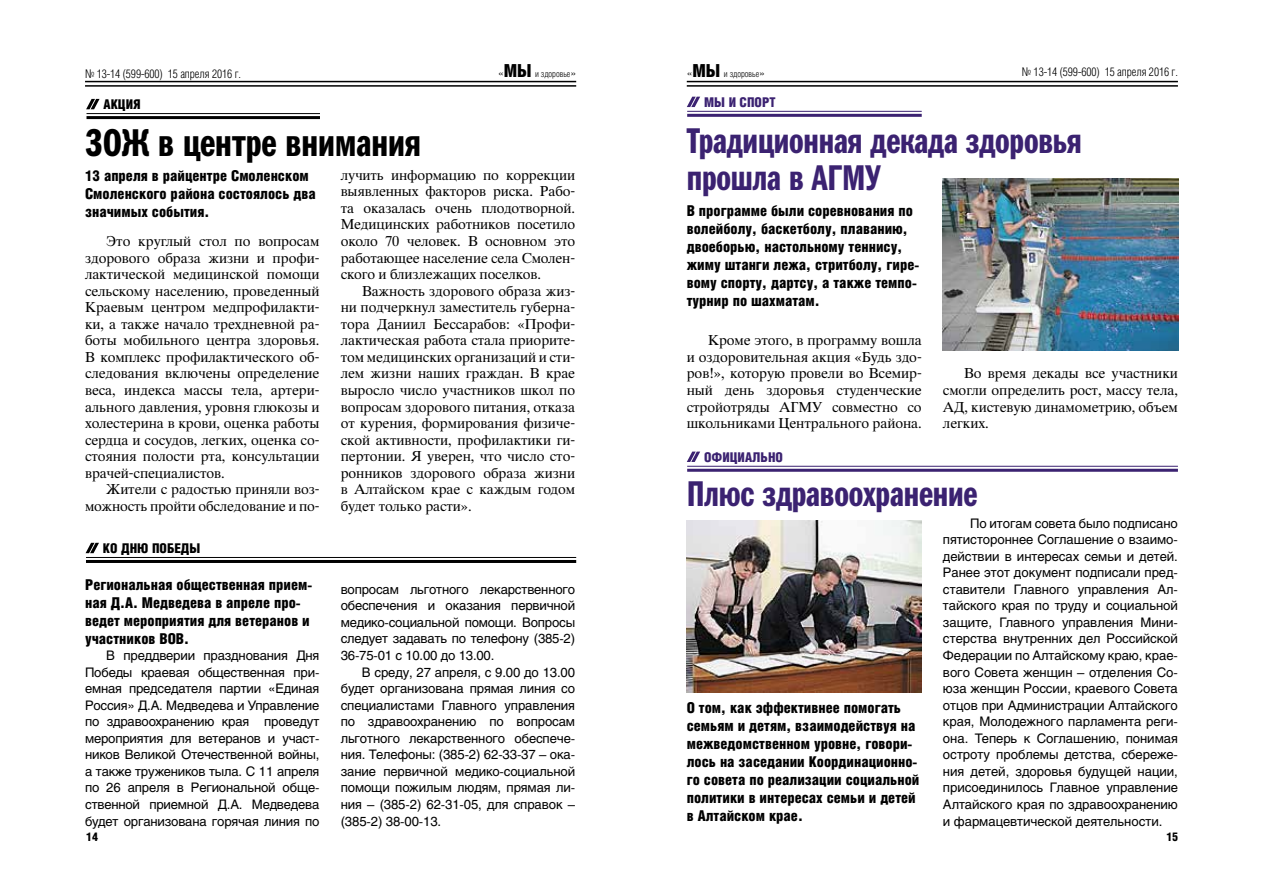
<style>
.page{position:relative;width:1263px;height:893px;background:#fff}
.page>*{position:absolute;margin:0;border:0;box-sizing:border-box;transform-origin:0 0}
.t1{font:39px "Franklin Gothic Demi Cmp C";color:#000}
.t2{font:36px/37.5px "Franklin Gothic Demi Cmp C";letter-spacing:-.005em;color:#3b2271}
.t3{font:900 15px/18px "Helios Cond";color:#000}
.t4{font:13.8px/16.5px "Thames";letter-spacing:-.005em;color:#000;text-align:justify}
.t5{font:900 13.5px "Helios Cond";color:#3b2271}
.t6{font:900 13.5px "Helios Cond";color:#000}
.t7{font:13.05px/16.5px "Helios";letter-spacing:-.015em;color:#000;text-align:justify}
.t8{font:300 12px "Helios Cond";letter-spacing:-.005em;color:#000}
.t9{font:900 12px "Helios Cond";color:#000}
.t10{font:300 9px "Helios Cond";letter-spacing:-.005em;color:#000}
.s1{font-size:12px}
.s2{font-weight:900;font-size:18px}
</style>
<div class="page">
<hr style="left:85px;top:81px;width:491px;height:1px;background:#000">
<hr style="left:85px;top:85px;width:491px;height:2px;background:#000">
<hr style="left:687px;top:81px;width:491px;height:1px;background:#000">
<hr style="left:687px;top:85px;width:491px;height:2px;background:#000">
<hr style="left:87px;top:113px;width:233px;height:1px;background:#000">
<hr style="left:87px;top:116px;width:233px;height:3px;background:#000">
<svg style="left:86px;top:99px;width:14px;height:10px"></svg>
<hr style="left:86px;top:557px;width:490px;height:1px;background:#000">
<hr style="left:86px;top:560px;width:490px;height:3px;background:#000">
<svg style="left:86px;top:543px;width:13px;height:10px"></svg>
<hr style="left:687px;top:466px;width:491px;height:1px;background:#3b2271">
<hr style="left:687px;top:469px;width:491px;height:3px;background:#3b2271">
<hr style="left:687px;top:111px;width:235px;height:1px;background:#3b2271">
<hr style="left:687px;top:114px;width:235px;height:3px;background:#3b2271">
<svg style="left:687px;top:452px;width:13px;height:10px"></svg>
<svg style="left:687px;top:97px;width:13px;height:10px"></svg>
<img style="left:686px;top:520px;width:236px;height:172px">
<img style="left:943px;top:178px;width:235px;height:173px">
<p class="t8" style="left:85px;top:67px;width:157px">№ 13-14 (599-600) 15 апреля 2016 г.</p>
<p class="t10" style="left:498px;top:69px;width:80px"><span class="s1">«</span><span class="s2">МЫ</span> и здоровье<span class="s1">»</span></p>
<p class="t10" style="left:687px;top:69px;width:80px"><span class="s1">«</span><span class="s2">МЫ</span> и здоровье<span class="s1">»</span></p>
<p class="t8" style="left:1022px;top:65px;width:157px">№ 13-14 (599-600) 15 апреля 2016 г.</p>
<p class="t6" style="left:104px;top:96px;width:39px">акция</p>
<h1 class="t1" style="left:85px;top:121px;width:337px">ЗОЖ в центре внимания</h1>
<p class="t3" style="left:85px;top:166px;width:232px">13 апреля в райцентре Смоленском<br>Смоленского района состоялось два значимых события.</p>
<p class="t4" style="left:85px;top:233px;width:236px;text-indent:21px">Это круглый стол по вопросам здорового образа жизни и профи&shy;лактической медицинской помощи сельскому населению, проведенный Краевым центром медпрофилакти&shy;ки, а также начало трехдневной ра&shy;боты мобильного центра здоровья.<br>В комплекс профилактического об&shy;следования включены определение веса, индекса массы тела, артери&shy;ального давления, уровня глюкозы и холестерина в крови, оценка работы сердца и сосудов, легких, оценка со&shy;стояния полости рта, консультации врачей-специалистов.</p>
<p class="t4" style="left:85px;top:481px;width:236px;text-align:right">Жители с радостью приняли воз&shy;можность пройти обследование и по-</p>
<p class="t6" style="left:103px;top:540px;width:99px">Ко Дню Победы</p>
<p class="t3" style="left:85px;top:576px;width:229px">Региональная общественная прием&shy;ная Д.А. Медведева в апреле про&shy;ведет мероприятия для ветеранов и участников ВОВ .</p>
<p class="t7" style="left:85px;top:647px;width:236px;text-indent:21px">В преддверии празднования Дня Победы краевая общественная при&shy;емная председателя партии «Единая Россия» Д.А. Медведева и Управление по здравоохранению края проведут мероприятия для ветеранов и участ&shy;ников Великой Отечественной войны, а также тружеников тыла. С 11 апреля по 26 апреля в Региональной обще&shy;ственной приемной Д.А. Медведева будет организована горячая линия по</p>
<p class="t4" style="left:341px;top:167px;width:236px">лучить информацию по коррекции выявленных факторов риска. Рабо&shy;та оказалась очень плодотворной.<br>Медицинских работников посетило около 70 человек. В основном это работающее население села Смолен&shy;ского и близлежащих поселков.</p>
<p class="t4" style="left:341px;top:283px;width:236px;text-indent:21px">Важность здорового образа жиз&shy;ни подчеркнул заместитель губерна&shy;тора Даниил Бессарабов: «Профи&shy;лактическая работа стала приорите&shy;том медицинских организаций и сти&shy;лем жизни наших граждан. В крае выросло число участников школ по вопросам здорового питания, отказа от курения, формирования физиче&shy;ской активности, профилактики ги&shy;пертонии. Я уверен, что число сто&shy;ронников здорового образа жизни в Алтайском крае с каждым годом будет только расти».</p>
<p class="t7" style="left:341px;top:581px;width:236px">вопросам льготного лекарственного обеспечения и оказания первичной медико-социальной помощи. Вопросы следует задавать по телефону (385-2)<br>36-75-01 с 10.00 до 13.00.</p>
<p class="t7" style="left:341px;top:664px;width:236px;text-indent:21px">В среду, 27 апреля, с 9.00 до 13.00 будет организована прямая линия со специалистами Главного управления по здравоохранению по вопросам льготного лекарственного обеспече&shy;ния. Телефоны: (385-2) 62-33-37 – ока&shy;зание первичной медико-социальной помощи пожилым людям, прямая ли&shy;ния – (385-2) 62-31-05, для справок – (385-2) 38-00-13.</p>
<p class="t5" style="left:704px;top:94px;width:73px">Мы и спорт</p>
<h2 class="t2" style="left:687px;top:121px;width:397px">Традиционная декада здоровья прошла в АГМУ</h2>
<p class="t3" style="left:687px;top:202px;width:234px">В программе были соревнования по волейболу, баскетболу, плаванию, двоеборью, настольному теннису, жиму штанги лежа, стритболу, гире&shy;вому спорту, дартсу, а также темпо&shy;турнир по шахматам.</p>
<p class="t4" style="left:687px;top:332px;width:236px;text-indent:21px">Кроме этого, в программу вошла и оздоровительная акция «Будь здо&shy;ров!», которую провели во Всемир&shy;ный день здоровья студенческие стройотряды АГМУ совместно со школьниками Центрального района.</p>
<p class="t5" style="left:704px;top:449px;width:80px">официально</p>
<p class="t4" style="left:943px;top:366px;width:236px;text-indent:21px">Во время декады все участники смогли определить рост, массу тела, АД, кистевую динамометрию, объем легких.</p>
<h2 class="t2" style="left:687px;top:475px;width:292px">Плюс здравоохранение</h2>
<p class="t3" style="left:687px;top:699px;width:234px">О том, как эффективнее помогать семьям и детям, взаимодействуя на межведомственном уровне, говори&shy;лось на заседании Координационно&shy;го совета по реализации социальной политики в интересах семьи и детей в Алтайском крае.</p>
<p class="t7" style="left:943px;top:514px;width:236px;text-indent:27px">По итогам совета было подписано пятистороннее Соглашение о взаимо&shy;действии в интересах семьи и детей.<br>Ранее этот документ подписали пред&shy;ставители Главного управления Ал&shy;тайского края по труду и социальной защите, Главного управления Мини&shy;стерства внутренних дел Российской Федерации по Алтайскому краю, крае&shy;вого Совета женщин – отделения Со&shy;юза женщин России, краевого Совета отцов при Администрации Алтайского края, Молодежного парламента реги&shy;она. Теперь к Соглашению, понимая остроту проблемы детства, сбереже&shy;ния детей, здоровья будущей нации, присоединилось Главное управление Алтайского края по здравоохранению и фармацевтической деятельности.</p>
<p class="t9" style="left:86px;top:830px;width:13px">14</p>
<p class="t9" style="left:1166px;top:830px;width:13px">15</p>
</div>
